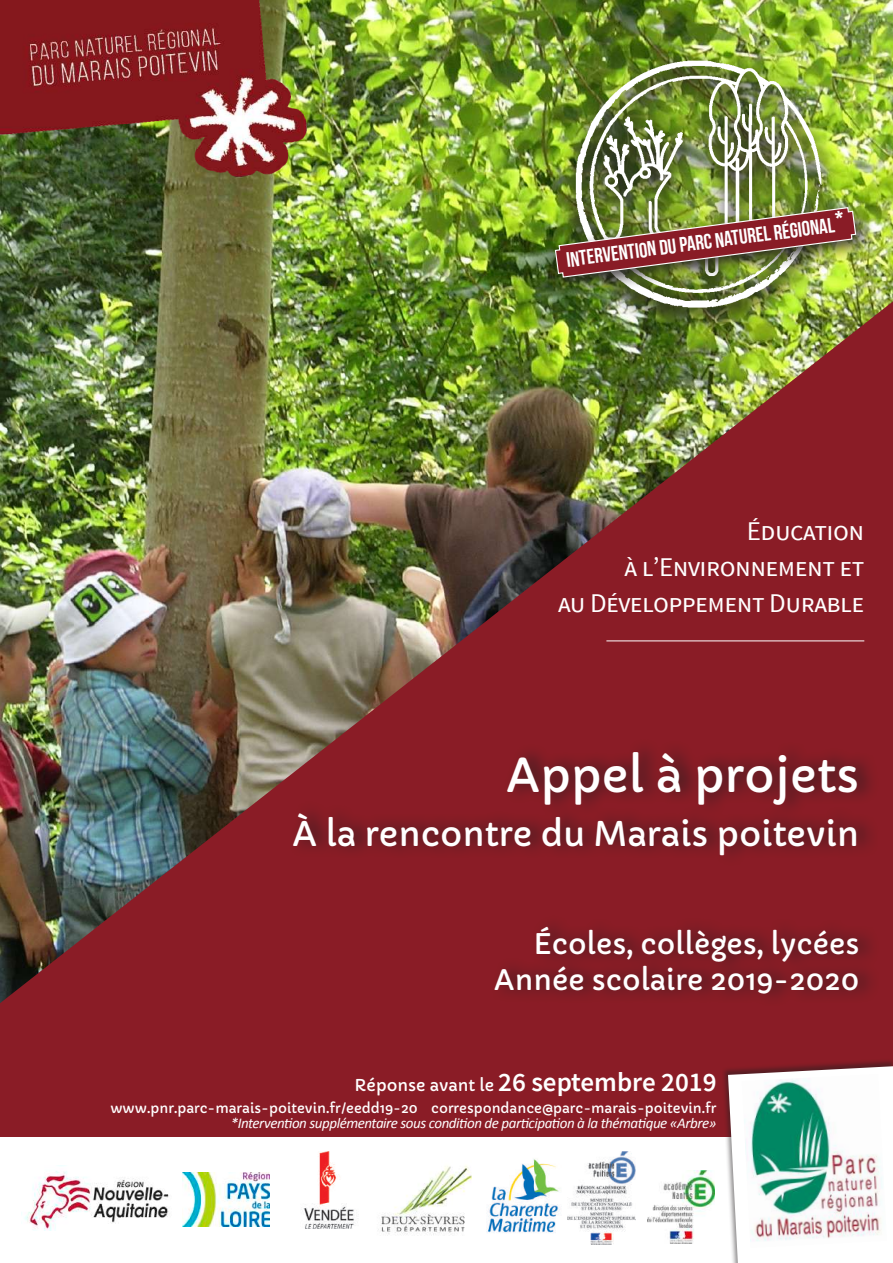
<style>
.page{position:relative;width:893px;height:1263px;background:#fff}
.page>*{position:absolute;margin:0;border:0;box-sizing:border-box;transform-origin:0 0}
.t1{font:46.05px "Capriola";color:#fff}
.t2{font:33.6px "Capriola";color:#fff}
.t3{font:27.9px/36px "Capriola";color:#fff;text-align:right}
.t4{font:27px/36px "Source Sans Pro";letter-spacing:-.02em;color:#fff;text-align:right}
.t5{font:600 27px "Source Sans Pro";color:#fff}
.t6{font:21px "Bebas Neue";color:#fff}
.t7{font:italic 15px "Calibri";letter-spacing:-.03em;color:#fff}
.t8{font:13.5px "Capriola";color:#fff}
.s1{font-family:"Capriola";font-weight:400;font-size:16.05px}
</style>
<div class="page">
<img style="left:0;top:0;width:315px;height:301px">
<img style="left:0;top:301px;width:893px;height:836px">
<div style="left:289px;top:738px;width:591px;height:269px;background:#231f20;opacity:.75"></div>
<hr style="left:606px;top:640px;width:258px;height:1px;background:#fff">
<img style="left:303px;top:1151px;width:51px;height:78px">
<img style="left:378px;top:1165px;width:93px;height:70px">
<img style="left:486px;top:1159px;width:74px;height:74px">
<img style="left:24px;top:1171px;width:145px;height:59px">
<img style="left:183px;top:1173px;width:87px;height:53px">
<div style="left:722px;top:1058px;width:171px;height:205px;background:#231f20;opacity:.51"></div>
<svg style="left:728px;top:1066px;width:165px;height:197px"></svg>
<img style="left:742px;top:1074px;width:145px;height:174px">
<img style="left:568px;top:1151px;width:67px;height:93px">
<img style="left:647px;top:1170px;width:67px;height:73px">
<div style="left:315px;top:0;width:578px;height:365px;background:#fff;opacity:.75"></div>
<div style="left:548px;top:200px;width:327px;height:97px;background:#231f20;opacity:.83"></div>
<img style="left:554px;top:206px;width:303px;height:72px">
<img style="left:0;top:0;width:309px;height:181px">
<h3 class="t6" style="left:565px;top:250px;width:283px;rotate:-8deg">INTERVENTION du Parc naturel régional<sup>*</sup></h3>
<h3 class="t4" style="left:558px;top:514px;width:308px">Éducation<br>à l’Environnement et<br>au Développement Durable</h3>
<h1 class="t1" style="left:506px;top:747px;width:355px">Appel à projets</h1>
<h2 class="t2" style="left:292px;top:813px;width:569px">À la rencontre du Marais poitevin</h2>
<h3 class="t3" style="left:494px;top:926px;width:367px">Écoles, collèges, lycées<br>Année scolaire 2019-2020</h3>
<h3 class="t5" style="left:355px;top:1064px;width:364px"><span class="s1">Réponse avant le</span> 26 septembre 2019</h3>
<p class="t8" style="left:110px;top:1100px;width:608px">www.pnr.parc-marais-poitevin.fr/eedd19-20 correspondance@parc-marais-poitevin.fr</p>
<p class="t7" style="left:231px;top:1113px;width:487px">*Intervention supplémentaire sous condition de participation à la thématique «Arbre»</p>
</div>
